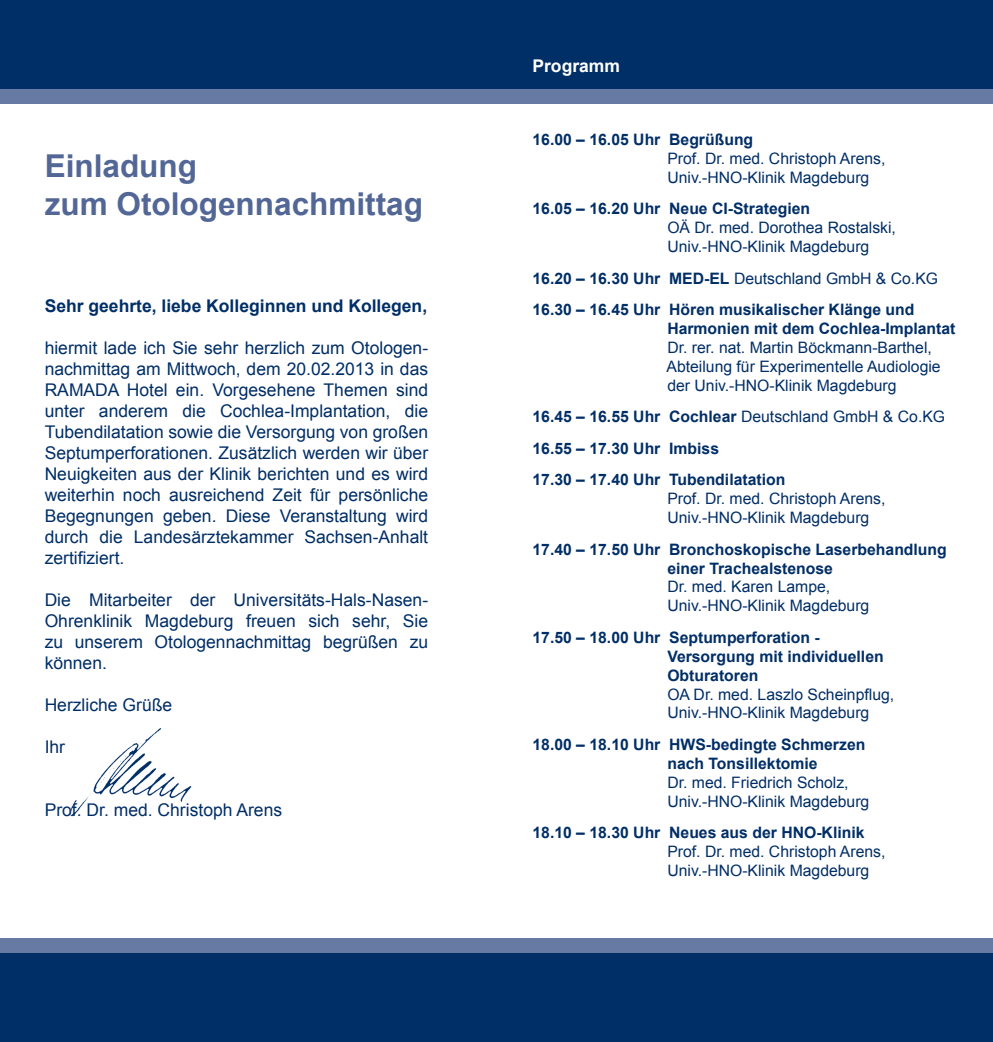
<style>
.page{position:relative;width:993px;height:1042px;background:#fff}
.page>*{position:absolute;margin:0;border:0;box-sizing:border-box;transform-origin:0 0}
.t1{font:700 31.5px/37.8px "Arial";color:#526796}
.t2{font:17.5px/21px "Arial";color:#002e66;text-align:justify}
.t3{font:700 17.5px "Arial";color:#002e66}
.t4{font:700 17.5px "Arial";color:#fff}
.t5{font:700 15.75px/18.9px "Arial";color:#002e66}
.t6{font:15.75px/18.9px "Arial";color:#002e66}
.s1{font-weight:400}
</style>
<div class="page">
<div style="left:0;top:0;width:992px;height:89px;background:#002e66"></div>
<div style="left:0;top:952px;width:992px;height:90px;background:#002e66"></div>
<img style="left:69px;top:728px;width:123px;height:89px">
<div style="left:0;top:938px;width:992px;height:14px;background:#677aa4"></div>
<div style="left:0;top:89px;width:992px;height:15px;background:#677aa4"></div>
<h1 class="t1" style="left:45px;top:148px;width:380px">Einladung<br>zum Otologennachmittag</h1>
<p class="t3" style="left:45px;top:294px;width:384px">Sehr geehrte, liebe Kolleginnen und Kollegen,</p>
<p class="t2" style="left:45px;top:337px;width:385px">hiermit lade ich Sie sehr herzlich zum Otologen&shy;nachmittag am Mittwoch, dem 20.02.2013 in das RAMADA Hotel ein. Vorgesehene Themen sind unter anderem die Cochlea-Implantation, die Tubendilatation sowie die Versorgung von großen Septumperforationen. Zusätzlich werden wir über Neuigkeiten aus der Klinik berichten und es wird weiterhin noch ausreichend Zeit für persönliche Begegnungen geben. Diese Veranstaltung wird durch die Landesärztekammer Sachsen-Anhalt zertifiziert.</p>
<p class="t2" style="left:45px;top:589px;width:385px">Die Mitarbeiter der Universitäts-Hals-Nasen-Ohrenklinik Magdeburg freuen sich sehr, Sie zu unserem Otologennachmittag begrüßen zu können.</p>
<p class="t2" style="left:45px;top:694px;width:129px">Herzliche Grüße</p>
<p class="t2" style="left:45px;top:736px;width:22px">Ihr</p>
<p class="t2" style="left:45px;top:799px;width:239px">Prof. Dr. med. Christoph Arens</p>
<p class="t4" style="left:532px;top:54px;width:89px">Programm</p>
<p class="t5" style="left:532px;top:130px;width:222px">16.00 – 16.05 Uhr Begrüßung</p>
<p class="t6" style="left:667px;top:149px;width:219px">Prof. Dr. med. Christoph Arens,<br>Univ.-HNO-Klinik Magdeburg</p>
<p class="t5" style="left:532px;top:200px;width:279px">16.05 – 16.20 Uhr Neue CI-Strategien</p>
<p class="t6" style="left:667px;top:218px;width:230px">OÄ Dr. med. Dorothea Rostalski,<br>Univ.-HNO-Klinik Magdeburg</p>
<p class="t5" style="left:532px;top:263px;width:407px;line-height:31.5px">16.20 – 16.30 Uhr MED-EL <span class="s1">Deutschland GmbH &amp; Co.KG<br></span>16.30 – 16.45 Uhr Hören musikalischer Klänge und</p>
<p class="t5" style="left:667px;top:319px;width:289px">Harmonien mit dem Cochlea-Implantat</p>
<p class="t6" style="left:666px;top:338px;width:276px">Dr. rer. nat. Martin Böckmann-Barthel,<br>Abteilung für Experimentelle Audiologie der Univ.-HNO-Klinik Magdeburg</p>
<p class="t5" style="left:532px;top:401px;width:414px;line-height:31.5px">16.45 – 16.55 Uhr Cochlear <span class="s1">Deutschland GmbH &amp; Co.KG<br></span>16.55 – 17.30 Uhr Imbiss<br>17.30 – 17.40 Uhr Tubendilatation</p>
<p class="t6" style="left:667px;top:489px;width:219px">Prof. Dr. med. Christoph Arens,<br>Univ.-HNO-Klinik Magdeburg</p>
<p class="t5" style="left:667px;top:540px;width:281px;text-indent:-135px">17.40 – 17.50 Uhr Bronchoskopische Laserbehandlung einer Trachealstenose</p>
<p class="t6" style="left:667px;top:577px;width:203px">Dr. med. Karen Lampe,<br>Univ.-HNO-Klinik Magdeburg</p>
<p class="t5" style="left:667px;top:628px;width:218px;text-indent:-135px">17.50 – 18.00 Uhr Septumperforation -<br>Versorgung mit individuellen<br>Obturatoren</p>
<p class="t6" style="left:667px;top:685px;width:228px">OA Dr. med. Laszlo Scheinpflug,<br>Univ.-HNO-Klinik Magdeburg</p>
<p class="t5" style="left:667px;top:735px;width:199px;text-indent:-135px">18.00 – 18.10 Uhr HWS-bedingte Schmerzen nach Tonsillektomie</p>
<p class="t6" style="left:667px;top:773px;width:203px">Dr. med. Friedrich Scholz,<br>Univ.-HNO-Klinik Magdeburg</p>
<p class="t5" style="left:532px;top:823px;width:333px">18.10 – 18.30 Uhr Neues aus der HNO-Klinik</p>
<p class="t6" style="left:667px;top:842px;width:219px">Prof. Dr. med. Christoph Arens,<br>Univ.-HNO-Klinik Magdeburg</p>
</div>
